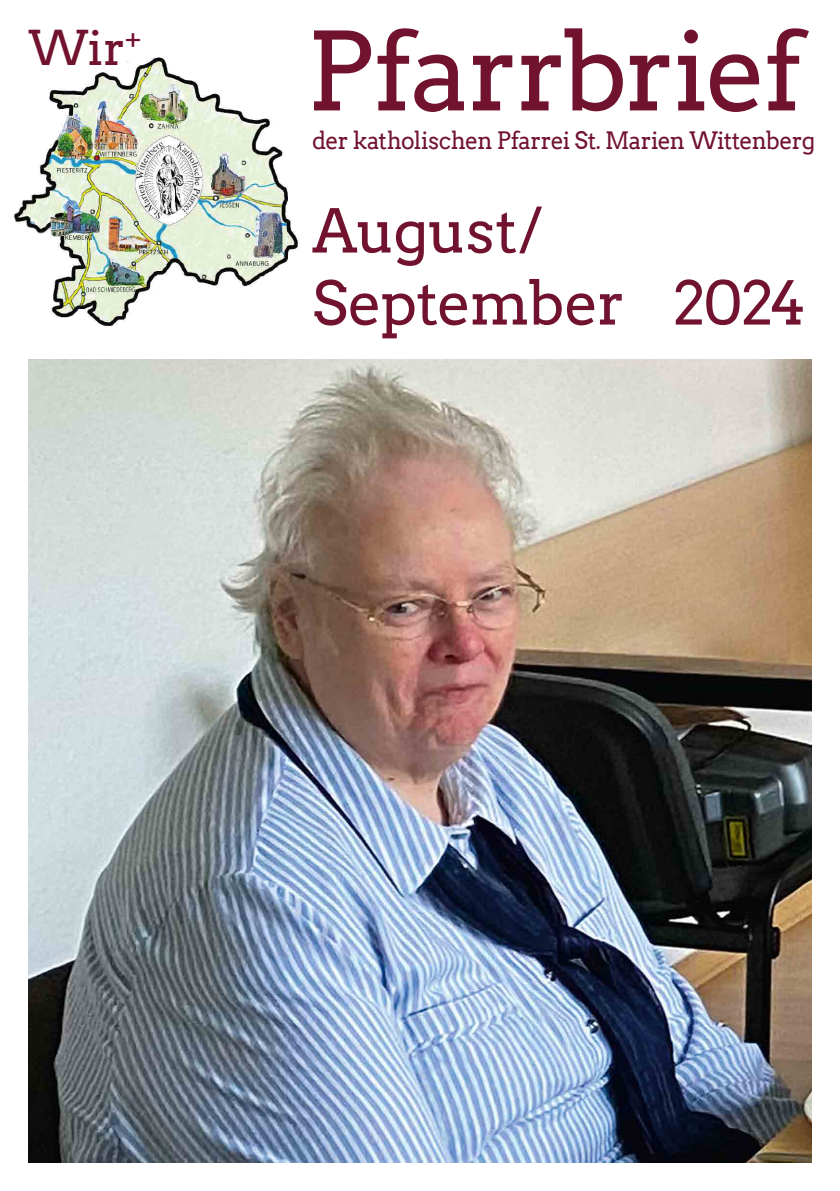
<style>
.page{position:relative;width:840px;height:1191px;background:#fff}
.page>*{position:absolute;margin:0;border:0;box-sizing:border-box;transform-origin:0 0}
.t1{font:108px "Arvo";letter-spacing:-.02em;color:#71122f}
.t2{font:60px/72px "Arvo";letter-spacing:-.025em;color:#71122f}
.t3{font:48px "Arvo";color:#71122f}
.t4{font:24px "Arvo";letter-spacing:-.03em;color:#71122f;scale:.95 1}
</style>
<div class="page">
<img style="left:28px;top:359px;width:783px;height:803px">
<div style="left:264px;top:159px;width:406px;height:229px;background:#fff"></div>
<svg style="left:598px;top:359px;width:214px;height:45px;background:#d3cec5"></svg>
<img style="left:13px;top:57px;width:286px;height:270px">
<h3 class="t3" style="left:28px;top:19px;width:115px">Wir<sup>+</sup></h3>
<h1 class="t1" style="left:306px;top:7px;width:497px">Pfarrbrief</h1>
<p class="t4" style="left:312px;top:126px;width:530px">der katholischen Pfarrei St. Marien Wittenberg</p>
<h2 class="t2" style="left:312px;top:195px;width:495px">August/<br>September 2024</h2>
</div>
